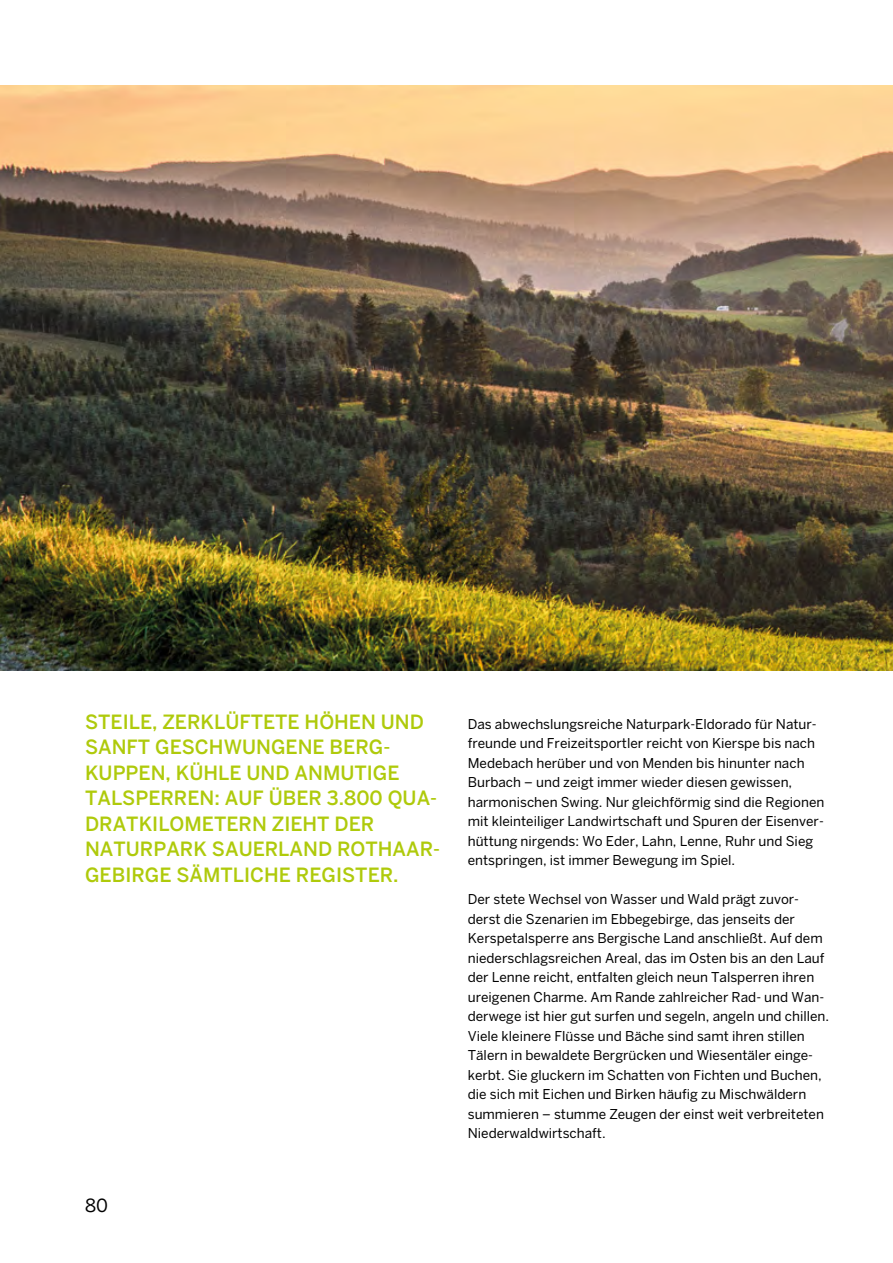
<style>
.page{position:relative;width:893px;height:1263px;background:#fff}
.page>*{position:absolute;margin:0;border:0;box-sizing:border-box;transform-origin:0 0}
.t1{font:500 19.5px/25.5px "Benton Sans";color:#afca0b}
.t2{font:18px "Benton Sans";color:#000}
.t3{font:13.5px/19.5px "Benton Sans";color:#000}
</style>
<div class="page">
<img style="left:0;top:85px;width:893px;height:585px">
<p class="t1" style="left:85px;top:708px;width:357px">STEILE, ZERKLÜFTETE HÖHEN UND<br>SANFT GESCHWUNGENE BERG-<br>KUPPEN, KÜHLE UND ANMUTIGE<br>TALSPERREN: AUF ÜBER 3.800 QUA-<br>DRATKILOMETERN ZIEHT DER<br>NATURPARK SAUERLAND ROTHAAR-<br>GEBIRGE SÄMTLICHE REGISTER.</p>
<p class="t3" style="left:468px;top:714px;width:358px">Das abwechslungsreiche Naturpark-Eldorado für Natur&shy;freunde und Freizeitsportler reicht von Kierspe bis nach Medebach herüber und von Menden bis hinunter nach Burbach – und zeigt immer wieder diesen gewissen, harmonischen Swing. Nur gleichförmig sind die Regionen mit kleinteiliger Landwirtschaft und Spuren der Eisenver&shy;hüttung nirgends: Wo Eder, Lahn, Lenne, Ruhr und Sieg entspringen, ist immer Bewegung im Spiel.</p>
<p class="t3" style="left:468px;top:889px;width:363px">Der stete Wechsel von Wasser und Wald prägt zuvor&shy;derst die Szenarien im Ebbegebirge, das jenseits der Kerspetalsperre ans Bergische Land anschließt. Auf dem niederschlagsreichen Areal, das im Osten bis an den Lauf der Lenne reicht, entfalten gleich neun Talsperren ihren ureigenen Charme. Am Rande zahlreicher Rad- und Wan&shy;derwege ist hier gut surfen und segeln, angeln und chillen.<br>Viele kleinere Flüsse und Bäche sind samt ihren stillen Tälern in bewaldete Bergrücken und Wiesentäler einge&shy;kerbt. Sie gluckern im Schatten von Fichten und Buchen, die sich mit Eichen und Birken häufig zu Mischwäldern summieren – stumme Zeugen der einst weit verbreiteten Niederwaldwirtschaft.</p>
<h2 class="t2" style="left:85px;top:1195px;width:24px">80</h2>
</div>
